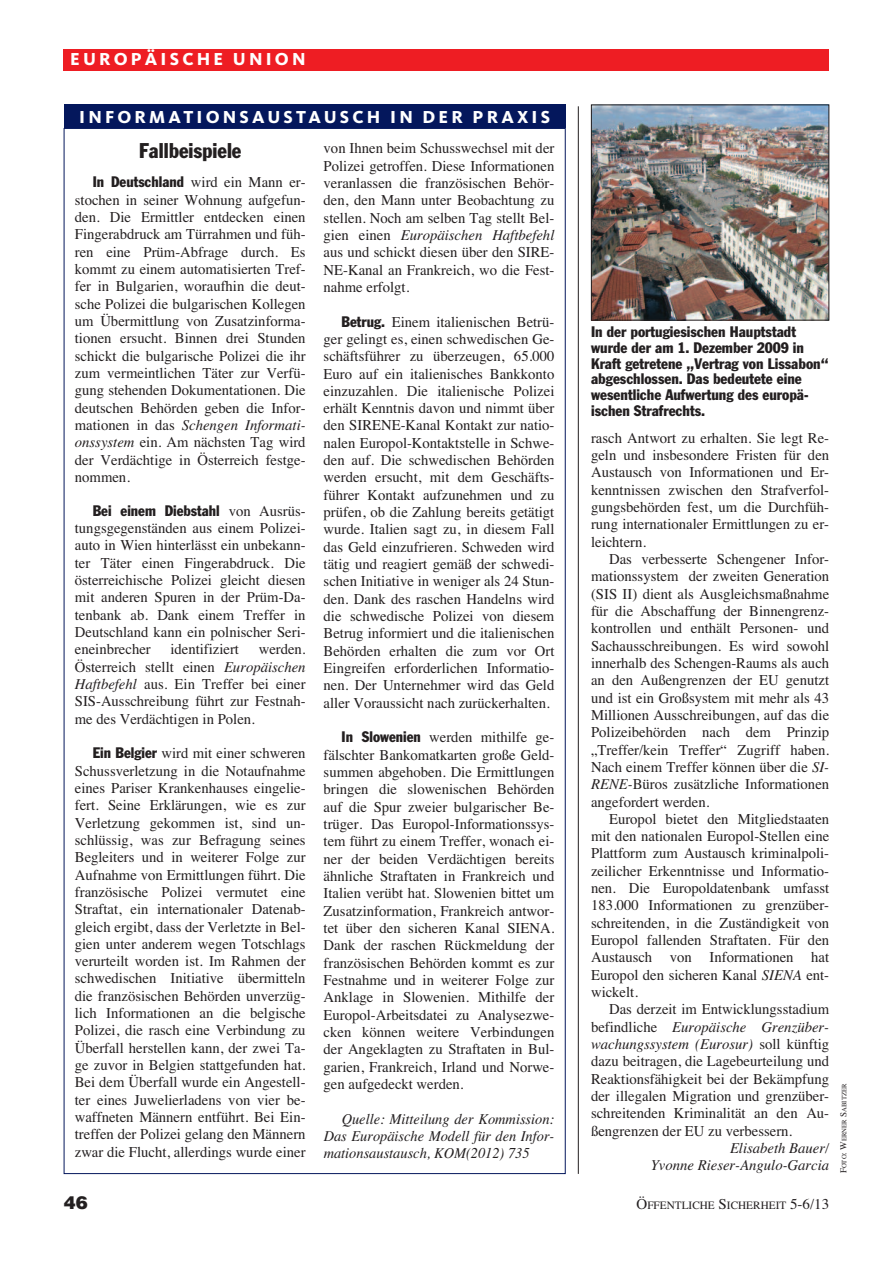
<style>
.page{position:relative;width:893px;height:1263px;background:#fff}
.page>*{position:absolute;margin:0;border:0;box-sizing:border-box;transform-origin:0 0}
.t1{font:condensed 21px "Franklin Gothic";color:#231f20}
.t2{font:800 18px "Kievit";letter-spacing:.175em;color:#fff}
.t3{font:900 18px "Helvetica";color:#231f20}
.t4{font:15px/17.2px "Times";color:#231f20;text-align:justify}
.t5{font:condensed 15px/15.8px "Franklin Gothic";color:#231f20}
.t6{font:italic 15px/17.2px "Times";color:#231f20;text-align:justify;scale:.96 1}
.t7{font:italic 15px/17.2px "Times";color:#231f20;text-align:right}
.t8{font:11.25px "Times";color:#231f20}
.t9{font:6.75px "Times";color:#231f20}
.s1{font-family:"Franklin Gothic";font-stretch:condensed}
.s2{font-style:italic}
.s3{font-family:"Times";font-stretch:normal}
.s4{font-size:15px}
.s5{font-size:9px}
</style>
<div class="page">
<hr style="left:578px;top:106px;width:1px;height:1068px;background:#231f20">
<div style="left:64px;top:49px;width:765px;height:21px;background:#ee1d23"></div>
<div style="left:64px;top:105px;width:502px;height:23px;background:#04175c"></div>
<img style="left:593px;top:107px;width:234px;height:211px">
<div style="left:591px;top:105px;width:238px;height:215px;border:1px solid #231f20"></div>
<p class="t2" style="left:70px;top:53px;width:237px">EUROPÄISCHE UNION</p>
<p class="t2" style="left:79px;top:111px;width:473px">INFORMATIONSAUSTAUSCH IN DER PRAXIS</p>
<h1 class="t1" style="left:139px;top:143px;width:104px">Fallbeispiele</h1>
<p class="t4" style="left:75px;top:173px;width:232px;text-indent:18px"><span class="s1">In Deutschland</span> wird ein Mann er&shy;stochen in seiner Wohnung aufgefun&shy;den. Die Ermittler entdecken einen Fingerabdruck am Türrahmen und füh&shy;ren eine Prüm-Abfrage durch. Es kommt zu einem automatisierten Tref&shy;fer in Bulgarien, woraufhin die deut&shy;sche Polizei die bulgarischen Kollegen um Übermittlung von Zusatzinforma&shy;tionen ersucht. Binnen drei Stunden schickt die bulgarische Polizei die ihr zum vermeintlichen Täter zur Verfü&shy;gung stehenden Dokumentationen. Die deutschen Behörden geben die Infor&shy;mationen in das <span class="s2">Schengen Informati&shy;onssystem</span> ein. Am nächsten Tag wird der Verdächtige in Österreich festge&shy;nommen.</p>
<p class="t5" style="left:93px;top:504px;width:214px">Bei einem Diebstahl <span class="s3">von Ausrüs-</span></p>
<p class="t4" style="left:75px;top:519px;width:232px">tungsgegenständen aus einem Polizei&shy;auto in Wien hinterlässt ein unbekann&shy;ter Täter einen Fingerabdruck. Die österreichische Polizei gleicht diesen mit anderen Spuren in der Prüm-Da&shy;tenbank ab. Dank einem Treffer in Deutschland kann ein polnischer Seri&shy;eneinbrecher</p>
<p class="t4" style="left:75px;top:640px;width:232px;text-indent:184px">werden.<br>Österreich stellt einen <span class="s2">Europäischen Haftbefehl</span> aus. Ein Treffer bei einer SIS-Ausschreibung führt zur Festnah&shy;me des Verdächtigen in Polen.</p>
<p class="t4" style="left:75px;top:744px;width:232px;text-indent:18px"><span class="s1">Ein Belgier</span> wird mit einer schweren Schussverletzung in die Notaufnahme eines Pariser Krankenhauses eingelie&shy;fert. Seine Erklärungen, wie es zur Verletzung gekommen ist, sind un&shy;schlüssig, was zur Befragung seines Begleiters und in weiterer Folge zur Aufnahme von Ermittlungen führt. Die französische Polizei vermutet eine Straftat, ein internationaler Datenab&shy;gleich ergibt, dass der Verletzte in Bel&shy;gien unter anderem wegen Totschlags verurteilt worden ist. Im Rahmen der schwedischen Initiative übermitteln die französischen Behörden unverzüg&shy;lich Informationen an die belgische Polizei, die rasch eine Verbindung zu Überfall herstellen kann, der zwei Ta&shy;ge zuvor in Belgien stattgefunden hat.<br>Bei dem Überfall wurde ein Angestell&shy;ter eines Juwelierladens von vier be&shy;waffneten Männern entführt. Bei Ein&shy;treffen der Polizei gelang den Männern zwar die Flucht, allerdings wurde einer</p>
<p class="t4" style="left:170px;top:640px;width:70px">identifiziert</p>
<p class="t4" style="left:324px;top:139px;width:232px">von Ihnen beim Schusswechsel mit der Polizei getroffen. Diese Informationen veranlassen die französischen Behör&shy;den, den Mann unter Beobachtung zu stellen. Noch am selben Tag stellt Bel&shy;gien einen <span class="s2">Europäischen Haftbefehl </span>aus und schickt diesen über den SIRE-NE-Kanal an Frankreich, wo die Fest&shy;nahme erfolgt.</p>
<p class="t4" style="left:324px;top:313px;width:232px;text-indent:18px"><span class="s1">Betrug.</span> Einem italienischen Betrü&shy;ger gelingt es, einen schwedischen Ge&shy;schäftsführer zu überzeugen, 65.000<br>Euro auf ein italienisches Bankkonto einzuzahlen. Die italienische Polizei erhält Kenntnis davon und nimmt über den SIRENE-Kanal Kontakt zur natio&shy;nalen Europol-Kontaktstelle in Schwe&shy;den auf. Die schwedischen Behörden werden ersucht, mit dem Geschäfts&shy;führer Kontakt aufzunehmen und zu prüfen, ob die Zahlung bereits getätigt wurde. Italien sagt zu, in diesem Fall das Geld einzufrieren. Schweden wird tätig und reagiert gemäß der schwedi&shy;schen Initiative in weniger als 24 Stun&shy;den. Dank des raschen Handelns wird die schwedische Polizei von diesem Betrug informiert und die italienischen Behörden erhalten die zum vor Ort Eingreifen erforderlichen Informatio&shy;nen. Der Unternehmer wird das Geld aller Voraussicht nach zurückerhalten.</p>
<p class="t4" style="left:324px;top:728px;width:232px;text-indent:18px"><span class="s1">In Slowenien</span> werden mithilfe ge&shy;fälschter Bankomatkarten große Geld&shy;summen abgehoben. Die Ermittlungen bringen die slowenischen Behörden auf die Spur zweier bulgarischer Be&shy;trüger. Das Europol-Informationssys&shy;tem führt zu einem Treffer, wonach ei&shy;ner der beiden Verdächtigen bereits ähnliche Straftaten in Frankreich und Italien verübt hat. Slowenien bittet um Zusatzinformation, Frankreich antwor&shy;tet über den sicheren Kanal SIENA.<br>Dank der raschen Rückmeldung der französischen Behörden kommt es zur Festnahme und in weiterer Folge zur Anklage in Slowenien. Mithilfe der Europol-Arbeitsdatei zu Analysezwe&shy;cken können weitere Verbindungen der Angeklagten zu Straftaten in Bul&shy;garien, Frankreich, Irland und Norwe&shy;gen aufgedeckt werden.</p>
<p class="t6" style="left:324px;top:1110px;width:242px;text-indent:18px">Quelle: Mitteilung der Kommission:<br>Das Europäische Modell für den Infor&shy;mationsaustausch, KOM(2012) 735</p>
<p class="t5" style="left:591px;top:325px;width:239px">In der portugiesischen Hauptstadt wurde der am 1. Dezember 2009 in Kraft getretene „Vertrag von Lissabon“ abgeschlossen. Das bedeutete eine wesentliche Aufwertung des europä&shy;ischen Strafrechts.</p>
<p class="t4" style="left:591px;top:429px;width:240px">rasch Antwort zu erhalten. Sie legt Re&shy;geln und insbesondere Fristen für den Austausch von Informationen und Er&shy;kenntnissen zwischen den Strafverfol&shy;gungsbehörden fest, um die Durchfüh&shy;rung internationaler Ermittlungen zu er&shy;leichtern.</p>
<p class="t4" style="left:591px;top:550px;width:240px;text-indent:18px">Das verbesserte Schengener Infor&shy;mationssystem der zweiten Generation (SIS II) dient als Ausgleichsmaßnahme für die Abschaffung der Binnengrenz&shy;kontrollen und enthält Personen- und Sachausschreibungen. Es wird sowohl innerhalb des Schengen-Raums als auch an den Außengrenzen der EU genutzt und ist ein Großsystem mit mehr als 43<br>Millionen Ausschreibungen, auf das die Polizeibehörden nach dem Prinzip „Treffer/kein Treffer“ Zugriff haben.<br>Nach einem Treffer können über die <span class="s2">SI-RENE-</span>Büros zusätzliche Informationen angefordert werden.</p>
<p class="t4" style="left:591px;top:810px;width:240px;text-indent:18px">Europol bietet den Mitgliedstaaten mit den nationalen Europol-Stellen eine Plattform zum Austausch kriminalpoli&shy;zeilicher Erkenntnisse und Informatio&shy;nen. Die Europoldatenbank umfasst 183.000 Informationen zu grenzüber&shy;schreitenden, in die Zuständigkeit von Europol fallenden Straftaten. Für den Austausch von Informationen hat Europol den sicheren Kanal <span class="s2">SIENA</span> ent&shy;wickelt.</p>
<p class="t4" style="left:591px;top:1001px;width:240px;text-indent:18px">Das derzeit im Entwicklungsstadium befindliche <span class="s2">Europäische Grenzüber&shy;wachungssystem (Eurosur)</span> soll künftig dazu beitragen, die Lagebeurteilung und Reaktionsfähigkeit bei der Bekämpfung der illegalen Migration und grenzüber&shy;schreitenden Kriminalität an den Au&shy;ßengrenzen der EU zu verbessern.</p>
<p class="t7" style="left:651px;top:1139px;width:180px">Elisabeth Bauer/<br>Yvonne Rieser-Angulo-Garcia</p>
<p class="t3" style="left:64px;top:1192px;width:26px">46</p>
<p class="t8" style="left:636px;top:1198px;width:194px"><span class="s4">Ö</span>FFENTLICHE <span class="s4">S</span>ICHERHEIT <span class="s4">5-6/13</span></p>
<p class="t9" style="left:840px;top:1173px;width:91px;rotate:-90deg"><span class="s5">F</span>OTO<span class="s5">: W</span>ERNER <span class="s5">S</span>ABITZER</p>
</div>
